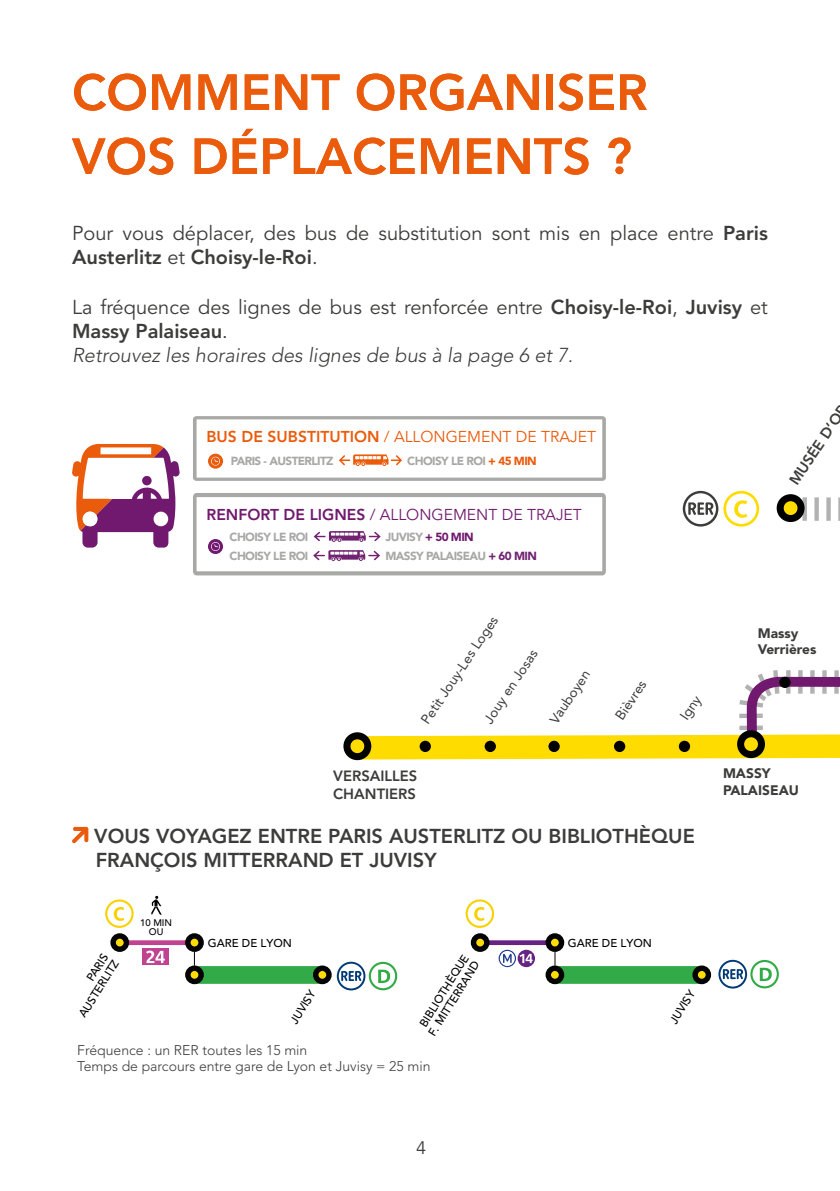
<style>
.page{position:relative;width:840px;height:1191px;background:#fff}
.page>*{position:absolute;margin:0;border:0;box-sizing:border-box;transform-origin:0 0}
.t1{font:800 50px/64px "Avenir LT Std";color:#ea5b0b}
.t2{font:20px/24px "Avenir LT Std";color:#3c3c3b}
.t3{font:800 20px/24px "Avenir LT Std";color:#3c3c3b}
.t4{font:18px "Avenir LT Std";color:#3c3c3b}
.t5{font:15.6px "Avenir LT Std";color:#ea5b0b}
.t6{font:15.6px "Avenir LT Std";color:#71196f}
.t7{font:800 14.8px/17.8px "Avenir LT Std";color:#3c3c3b}
.t8{font:300 14px/16px "Avenir LT Std";color:#3c3c3b}
.t9{font:13.6px "Avenir LT Std";color:#3c3c3b}
.t10{font:900 13.6px/16.4px "Avenir LT Std";color:#3c3c3b}
.t11{font:900 11.6px "Avenir LT Std";letter-spacing:-.05em;color:#a8a8a7}
.t12{font:500 11.4px/12.4px "Avenir LT Std";color:#000}
.t13{font:500 9.4px/9.2px "Avenir LT Std";color:#000;text-align:center}
.s1{font-weight:800}
.s2{font-weight:300;font-style:italic}
.s3{color:#ea5b0b}
.s4{color:#71196f}
.s5{color:#712371}
</style>
<div class="page">
<svg style="left:332px;top:490px;width:507px;height:271px"></svg>
<div style="left:347px;top:736px;width:20px;height:20px;background:#ffdc00;border-radius:50%"></div>
<div style="left:343px;top:732px;width:28px;height:28px;border:7px solid #000;border-radius:50%"></div>
<div style="left:419px;top:740px;width:11px;height:12px;background:#000;border-radius:50%"></div>
<div style="left:484px;top:740px;width:11px;height:12px;background:#000;border-radius:50%"></div>
<div style="left:548px;top:740px;width:11px;height:12px;background:#000;border-radius:50%"></div>
<svg style="left:613px;top:740px;width:12px;height:12px"></svg>
<svg style="left:678px;top:740px;width:11px;height:12px"></svg>
<svg style="left:682px;top:491px;width:157px;height:261px"></svg>
<svg style="left:778px;top:676px;width:12px;height:12px"></svg>
<svg style="left:740px;top:733px;width:21px;height:21px"></svg>
<div style="left:736px;top:730px;width:28px;height:28px;border:7px solid #000;border-radius:50%"></div>
<svg style="left:151px;top:896px;width:10px;height:18px"></svg>
<div style="left:195px;top:966px;width:124px;height:17px;background:#31aa47"></div>
<div style="left:121px;top:940px;width:72px;height:5px;background:#c04391"></div>
<svg style="left:336px;top:961px;width:61px;height:29px"></svg>
<svg style="left:718px;top:959px;width:60px;height:29px"></svg>
<div style="left:142px;top:948px;width:26px;height:17px;background:#c04391"></div>
<svg style="left:146px;top:950px;width:19px;height:13px"></svg>
<svg style="left:188px;top:936px;width:13px;height:13px"></svg>
<div style="left:185px;top:933px;width:19px;height:19px;border:5px solid #020203;border-radius:50%"></div>
<svg style="left:113px;top:936px;width:13px;height:13px"></svg>
<div style="left:110px;top:933px;width:19px;height:19px;border:5px solid #020203;border-radius:50%"></div>
<svg style="left:188px;top:968px;width:13px;height:13px"></svg>
<div style="left:185px;top:965px;width:19px;height:19px;border:5px solid #020203;border-radius:50%"></div>
<svg style="left:315px;top:968px;width:14px;height:13px"></svg>
<div style="left:313px;top:965px;width:18px;height:19px;border:5px solid #020203;border-radius:50%"></div>
<svg style="left:105px;top:899px;width:29px;height:29px"></svg>
<div style="left:555px;top:966px;width:143px;height:17px;background:#31aa47"></div>
<div style="left:481px;top:940px;width:72px;height:5px;background:#662383"></div>
<svg style="left:548px;top:936px;width:13px;height:13px"></svg>
<div style="left:545px;top:933px;width:19px;height:19px;border:5px solid #020203;border-radius:50%"></div>
<svg style="left:473px;top:936px;width:13px;height:13px"></svg>
<div style="left:470px;top:933px;width:19px;height:19px;border:5px solid #020203;border-radius:50%"></div>
<svg style="left:548px;top:968px;width:13px;height:13px"></svg>
<div style="left:545px;top:965px;width:19px;height:19px;border:5px solid #020203;border-radius:50%"></div>
<svg style="left:694px;top:968px;width:14px;height:13px"></svg>
<div style="left:692px;top:965px;width:18px;height:19px;border:5px solid #020203;border-radius:50%"></div>
<svg style="left:465px;top:899px;width:29px;height:29px"></svg>
<svg style="left:517px;top:949px;width:17px;height:18px"></svg>
<svg style="left:498px;top:949px;width:34px;height:18px"></svg>
<svg style="left:194px;top:951px;width:1px;height:14px"></svg>
<svg style="left:554px;top:951px;width:1px;height:14px"></svg>
<svg style="left:72px;top:827px;width:16px;height:16px"></svg>
<svg style="left:193px;top:493px;width:412px;height:82px"></svg>
<svg style="left:193px;top:416px;width:412px;height:65px"></svg>
<svg style="left:72px;top:444px;width:107px;height:103px"></svg>
<div style="left:83px;top:511px;width:14px;height:15px;background:#fff;border-radius:50%"></div>
<div style="left:130px;top:458px;width:30px;height:17px;background:#fff"></div>
<div style="left:109px;top:481px;width:23px;height:18px;background:#fff"></div>
<div style="left:124px;top:472px;width:15px;height:11px;background:#fff"></div>
<h1 class="t1" style="left:72px;top:61px;width:576px">COMMENT ORGANISER<br>VOS DÉPLACEMENTS ?</h1>
<p class="t2" style="left:72px;top:221px;width:697px">Pour vous déplacer, des bus de substitution sont mis en place entre <span class="s1">Paris<br>Austerlitz</span> et <span class="s1">Choisy-le-Roi</span>.</p>
<p class="t2" style="left:72px;top:295px;width:697px">La fréquence des lignes de bus est renforcée entre <span class="s1">Choisy-le-Roi</span>, <span class="s1">Juvisy</span> et<br><span class="s1">Massy Palaiseau</span>.<br><span class="s2">Retrouvez les horaires des lignes de bus à la page 6 et 7.</span></p>
<p class="t5" style="left:206px;top:428px;width:391px"><span class="s1">BUS DE SUBSTITUTION</span> / ALLONGEMENT DE TRAJET</p>
<p class="t11" style="left:231px;top:453px;width:104px">PARIS - AUSTERLITZ</p>
<p class="t11" style="left:407px;top:453px;width:131px">CHOISY LE ROI <span class="s3">+ 45 MIN</span></p>
<p class="t6" style="left:206px;top:505px;width:376px"><span class="s1">RENFORT DE LIGNES</span> / ALLONGEMENT DE TRAJET</p>
<p class="t11" style="left:229px;top:529px;width:80px">CHOISY LE ROI</p>
<p class="t11" style="left:385px;top:529px;width:90px">JUVISY <span class="s4">+ 50 MIN</span></p>
<p class="t11" style="left:229px;top:549px;width:80px">CHOISY LE ROI</p>
<p class="t11" style="left:385px;top:549px;width:153px">MASSY PALAISEAU <span class="s5">+ 60 MIN</span></p>
<p class="t7" style="left:784px;top:478px;width:85px;rotate:-56deg">MUSÉE D’O</p>
<p class="t9" style="left:417px;top:718px;width:128px;rotate:-56deg">Petit Jouy-Les Loges</p>
<p class="t9" style="left:480px;top:717px;width:87px;rotate:-56deg">Jouy en Josas</p>
<p class="t9" style="left:546px;top:717px;width:62px;rotate:-56deg">Vauboyen</p>
<p class="t9" style="left:611px;top:713px;width:46px;rotate:-56deg">Bièvres</p>
<p class="t7" style="left:333px;top:767px;width:86px">VERSAILLES<br>CHANTIERS</p>
<p class="t9" style="left:676px;top:714px;width:28px;rotate:-56deg">Igny</p>
<p class="t3" style="left:94px;top:824px;width:601px">VOUS VOYAGEZ ENTRE PARIS AUSTERLITZ OU BIBLIOTHÈQUE<br>FRANÇOIS MITTERRAND ET JUVISY</p>
<p class="t13" style="left:140px;top:918px;width:33px">10 MIN<br>OU</p>
<p class="t12" style="left:208px;top:937px;width:85px">GARE DE LYON</p>
<p class="t12" style="left:567px;top:937px;width:85px">GARE DE LYON</p>
<p class="t12" style="left:66px;top:1006px;width:67px;text-align:right;rotate:-58deg">PARIS<br>AUSTERLITZ</p>
<p class="t12" style="left:415px;top:1025px;width:87px;rotate:-58deg">BIBLIOTHÈQUE<br>F. MITTERRAND</p>
<p class="t12" style="left:288px;top:1019px;width:39px;rotate:-58deg">JUVISY</p>
<p class="t12" style="left:667px;top:1019px;width:39px;rotate:-58deg">JUVISY</p>
<p class="t8" style="left:77px;top:1042px;width:354px">Fréquence : un RER toutes les 15 min<br>Temps de parcours entre gare de Lyon et Juvisy = 25 min</p>
<p class="t10" style="left:757px;top:625px;width:60px">Massy<br>Verrières</p>
<p class="t10" style="left:722px;top:765px;width:77px">MASSY<br>PALAISEAU</p>
<p class="t4" style="left:416px;top:1137px;width:12px">4</p>
</div>
